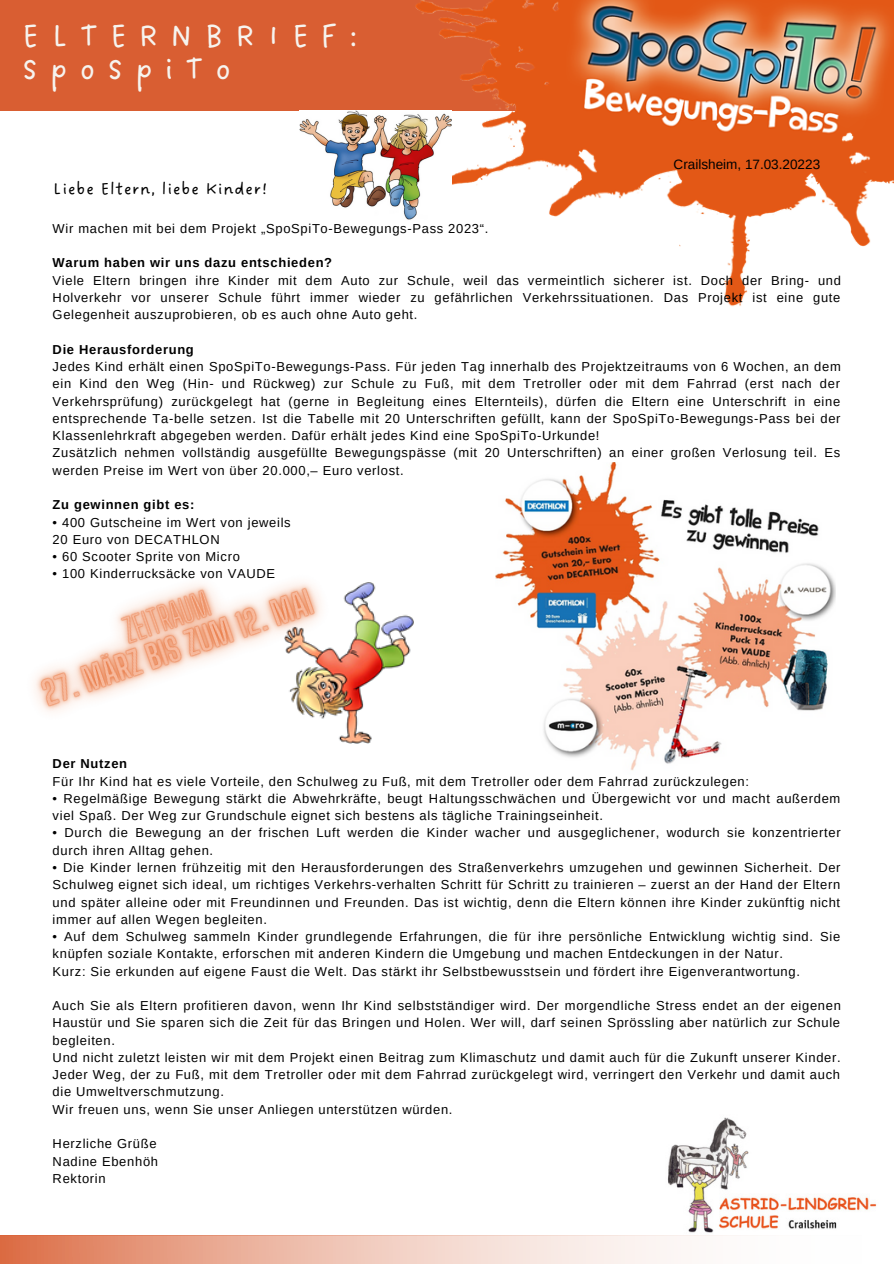
<style>
.page{position:relative;width:894px;height:1264px;background:#fff}
.page>*{position:absolute;margin:0;border:0;box-sizing:border-box;transform-origin:0 0}
.t1{font:34.05px/32.7px "DO Sans Regular";letter-spacing:.35em;color:#f6f4ef}
.t2{font:17.4px "DO Sans Regular";letter-spacing:.055em;color:#000}
.t3{font:13.5px "Arimo";color:#000}
.t4{font:12.9px/17.2px "Arimo";letter-spacing:.055em;color:#000}
.t5{font:700 12.9px "Arimo";letter-spacing:.055em;color:#000}
</style>
<div class="page">
<div style="left:0;top:0;width:893px;height:110px;background:#d95e32"></div>
<img style="left:667px;top:1117px;width:210px;height:116px">
<img style="left:415px;top:0;width:478px;height:307px">
<img style="left:367px;top:582px;width:46px;height:161px">
<svg style="left:0;top:1235px;width:737px;height:28px;background:#efc2b2"></svg>
<img style="left:495px;top:462px;width:339px;height:309px">
<img style="left:299px;top:110px;width:152px;height:111px">
<img style="left:34px;top:582px;width:333px;height:162px">
<h1 class="t1" style="left:22px;top:21px;width:337px">ELTERNBRIEF:<br>SpoSpiTo</h1>
<p class="t3" style="left:673px;top:157px;width:148px">Crailsheim, 17.03.20223</p>
<h2 class="t2" style="left:53px;top:179px;width:216px">Liebe Eltern, liebe Kinder!</h2>
<p class="t4" style="left:53px;top:220px;width:437px">Wir machen mit bei dem Projekt „SpoSpiTo-Bewegungs-Pass 2023“.</p>
<p class="t5" style="left:53px;top:256px;width:281px">Warum haben wir uns dazu entschieden?</p>
<p class="t4" style="left:53px;top:272px;width:789px;text-align:justify">Viele Eltern bringen ihre Kinder mit dem Auto zur Schule, weil das vermeintlich sicherer ist. Doch der Bring- und Holverkehr vor unserer Schule führt immer wieder zu gefährlichen Verkehrssituationen. Das Projekt ist eine gute Gelegenheit auszuprobieren, ob es auch ohne Auto geht.</p>
<p class="t5" style="left:53px;top:342px;width:143px">Die Herausforderung</p>
<p class="t4" style="left:53px;top:358px;width:789px">Jedes Kind erhält einen SpoSpiTo-Bewegungs-Pass. Für jeden Tag innerhalb des Projektzeitraums von 6 Wochen, an dem ein Kind den Weg (Hin- und Rückweg) zur Schule zu Fuß, mit dem Tretroller oder mit dem Fahrrad (erst nach der Verkehrsprüfung) zurückgelegt hat (gerne in Begleitung eines Elternteils), dürfen die Eltern eine Unterschrift in eine entsprechende Ta-belle setzen. Ist die Tabelle mit 20 Unterschriften gefüllt, kann der SpoSpiTo-Bewegungs-Pass bei der Klassenlehrkraft abgegeben werden. Dafür erhält jedes Kind eine SpoSpiTo-Urkunde!<br>Zusätzlich nehmen vollständig ausgefüllte Bewegungspässe (mit 20 Unterschriften) an einer großen Verlosung teil. Es werden Preise im Wert von über 20.000,– Euro verlost.</p>
<p class="t5" style="left:53px;top:497px;width:143px">Zu gewinnen gibt es:</p>
<p class="t4" style="left:53px;top:513px;width:239px">• 400 Gutscheine im Wert von jeweils<br>20 Euro von DECATHLON</p>
<p class="t4" style="left:53px;top:548px;width:189px">• 60 Scooter Sprite von Micro</p>
<p class="t4" style="left:53px;top:565px;width:224px">• 100 Kinderrucksäcke von VAUDE</p>
<p class="t5" style="left:53px;top:756px;width:76px">Der Nutzen</p>
<p class="t4" style="left:53px;top:772px;width:697px">Für Ihr Kind hat es viele Vorteile, den Schulweg zu Fuß, mit dem Tretroller oder dem Fahrrad zurückzulegen:</p>
<p class="t4" style="left:53px;top:789px;width:789px">• Regelmäßige Bewegung stärkt die Abwehrkräfte, beugt Haltungsschwächen und Übergewicht vor und macht außerdem viel Spaß. Der Weg zur Grundschule eignet sich bestens als tägliche Trainingseinheit.</p>
<p class="t4" style="left:53px;top:824px;width:789px">• Durch die Bewegung an der frischen Luft werden die Kinder wacher und ausgeglichener, wodurch sie konzentrierter durch ihren Alltag gehen.</p>
<p class="t4" style="left:53px;top:858px;width:789px;text-align:justify">• Die Kinder lernen frühzeitig mit den Herausforderungen des Straßenverkehrs umzugehen und gewinnen Sicherheit. Der Schulweg eignet sich ideal, um richtiges Verkehrs-verhalten Schritt für Schritt zu trainieren – zuerst an der Hand der Eltern und später alleine oder mit Freundinnen und Freunden. Das ist wichtig, denn die Eltern können ihre Kinder zukünftig nicht immer auf allen Wegen begleiten.</p>
<p class="t4" style="left:53px;top:927px;width:788px">• Auf dem Schulweg sammeln Kinder grundlegende Erfahrungen, die für ihre persönliche Entwicklung wichtig sind. Sie knüpfen soziale Kontakte, erforschen mit anderen Kindern die Umgebung und machen Entdeckungen in der Natur.<br>Kurz: Sie erkunden auf eigene Faust die Welt. Das stärkt ihr Selbstbewusstsein und fördert ihre Eigenverantwortung.</p>
<p class="t4" style="left:53px;top:997px;width:789px">Auch Sie als Eltern profitieren davon, wenn Ihr Kind selbstständiger wird. Der morgendliche Stress endet an der eigenen Haustür und Sie sparen sich die Zeit für das Bringen und Holen. Wer will, darf seinen Sprössling aber natürlich zur Schule begleiten.<br>Und nicht zuletzt leisten wir mit dem Projekt einen Beitrag zum Klimaschutz und damit auch für die Zukunft unserer Kinder.<br>Jeder Weg, der zu Fuß, mit dem Tretroller oder mit dem Fahrrad zurückgelegt wird, verringert den Verkehr und damit auch die Umweltverschmutzung.<br>Wir freuen uns, wenn Sie unser Anliegen unterstützen würden.</p>
<p class="t4" style="left:53px;top:1135px;width:107px;text-align:justify">Herzliche Grüße Nadine Ebenhöh Rektorin</p>
</div>
